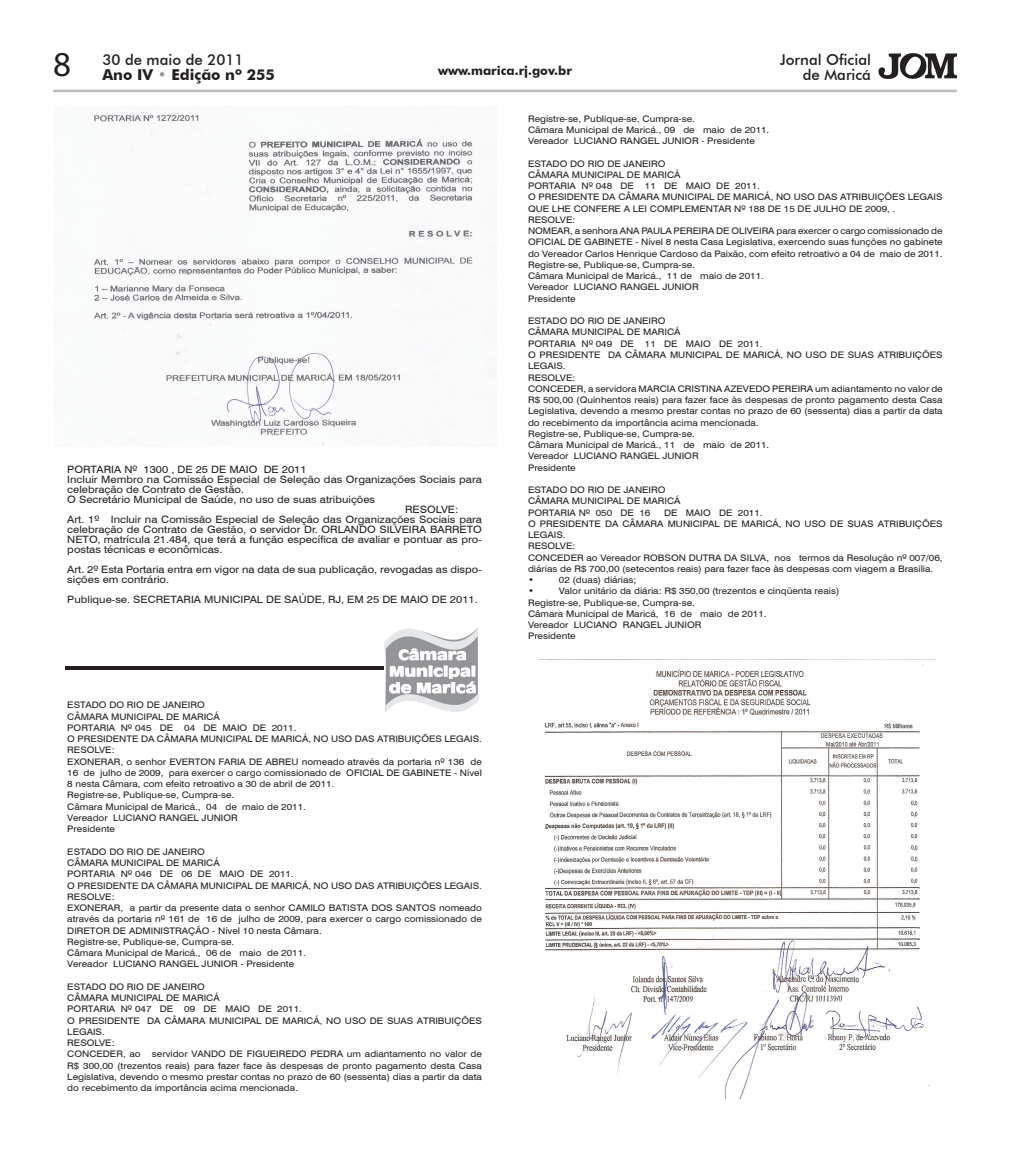
<style>
.page{position:relative;width:1010px;height:1152px;background:#fff}
.page>*{position:absolute;margin:0;border:0;box-sizing:border-box;transform-origin:0 0}
.t1{font:35px "Myriad Pro";color:#231f20}
.t2{font:500 15px/15.6px "Futura BT";color:#231f20;text-align:right}
.t3{font:700 15px "Futura BT";color:#231f20}
.t4{font:700 12.5px "Futura BT";color:#231f20}
.t5{font:10.12px/10px "Swiss 721 BT";color:#231f20;scale:1.11 1}
.t6{font:9px/11.2px "Swiss 721 BT";color:#231f20;scale:1.11 1}
.s1{color:#939598}
</style>
<div class="page">
<img style="left:878px;top:53px;width:79px;height:26px">
<hr style="left:53px;top:90px;width:904px;height:2px;background:#bcbdc0">
<img style="left:544px;top:664px;width:387px;height:434px">
<img style="left:94px;top:107px;width:391px;height:338px">
<hr style="left:66px;top:666px;width:372px;height:4px;background:#231f20">
<img style="left:384px;top:627px;width:95px;height:85px">
<h1 class="t1" style="left:53px;top:43px;width:19px">8</h1>
<h2 class="t2" style="left:102px;top:51px;width:143px">30 de maio de 2011</h2>
<h2 class="t3" style="left:102px;top:66px;width:174px">Ano IV <span class="s1">•</span> Edição nº 255</h2>
<h3 class="t4" style="left:438px;top:63px;width:135px">www.marica.rj.gov.br</h3>
<h2 class="t2" style="left:780px;top:51px;width:93px">Jornal Oficial de Maricá</h2>
<p class="t5" style="left:67px;top:464px;width:217px">PORTARIA Nº 1300 , DE 25 DE MAIO DE 2011</p>
<p class="t5" style="left:67px;top:474px;width:375px">Incluir Membro na Comissão Especial de Seleção das Organizações Sociais para</p>
<p class="t5" style="left:67px;top:484px;width:161px">celebração de Contrato de Gestão.</p>
<p class="t5" style="left:67px;top:494px;width:279px">O Secretário Municipal de Saúde, no uso de suas atribuições</p>
<p class="t5" style="left:405px;top:504px;width:49px">RESOLVE:</p>
<p class="t5" style="left:67px;top:514px;width:375px">Art. 1º Incluir na Comissão Especial de Seleção das Organizações Sociais para</p>
<p class="t5" style="left:67px;top:524px;width:375px">celebração de Contrato de Gestão, o servidor Dr. ORLANDO SILVEIRA BARRETO</p>
<p class="t5" style="left:67px;top:534px;width:375px">NETO, matrícula 21.484, que terá a função específica de avaliar e pontuar as pro-</p>
<p class="t5" style="left:67px;top:544px;width:141px">postas técnicas e econômicas.</p>
<p class="t5" style="left:67px;top:564px;width:375px">Art. 2º Esta Portaria entra em vigor na data de sua publicação, revogadas as dispo&shy;sições em contrário.</p>
<p class="t5" style="left:67px;top:594px;width:371px">Publique-se. SECRETARIA MUNICIPAL DE SAÚDE, RJ, EM 25 DE MAIO DE 2011.</p>
<p class="t6" style="left:67px;top:699px;width:375px">ESTADO DO RIO DE JANEIRO<br>CÂMARA MUNICIPAL DE MARICÁ<br>PORTARIA Nº 045 DE 04 DE MAIO DE 2011.<br>O PRESIDENTE DA CÂMARA MUNICIPAL DE MARICÁ, NO USO DAS ATRIBUIÇÕES LEGAIS.<br>RESOLVE:<br>EXONERAR, o senhor EVERTON FARIA DE ABREU nomeado através da portaria nº 136 de 16 de julho de 2009, para exercer o cargo comissionado de OFICIAL DE GABINETE - Nível 8 nesta Câmara, com efeito retroativo a 30 de abril de 2011.<br>Registre-se, Publique-se, Cumpra-se.<br>Câmara Municipal de Maricá., 04 de maio de 2011.<br>Vereador LUCIANO RANGEL JUNIOR<br>Presidente</p>
<p class="t6" style="left:67px;top:846px;width:375px">ESTADO DO RIO DE JANEIRO<br>CÂMARA MUNICIPAL DE MARICÁ<br>PORTARIA Nº 046 DE 06 DE MAIO DE 2011.<br>O PRESIDENTE DA CÂMARA MUNICIPAL DE MARICÁ, NO USO DAS ATRIBUIÇÕES LEGAIS.<br>RESOLVE:<br>EXONERAR, a partir da presente data o senhor CAMILO BATISTA DOS SANTOS nomeado através da portaria nº 161 de 16 de julho de 2009, para exercer o cargo comissionado de DIRETOR DE ADMINISTRAÇÃO - Nível 10 nesta Câmara.<br>Registre-se, Publique-se, Cumpra-se.<br>Câmara Municipal de Maricá., 06 de maio de 2011.<br>Vereador LUCIANO RANGEL JUNIOR - Presidente</p>
<p class="t6" style="left:67px;top:981px;width:375px">ESTADO DO RIO DE JANEIRO<br>CÂMARA MUNICIPAL DE MARICÁ<br>PORTARIA Nº 047 DE 09 DE MAIO DE 2011.<br>O PRESIDENTE DA CÂMARA MUNICIPAL DE MARICÁ, NO USO DE SUAS ATRIBUIÇÕES LEGAIS.<br>RESOLVE:<br>CONCEDER, ao servidor VANDO DE FIGUEIREDO PEDRA um adiantamento no valor de R$ 300,00 (trezentos reais) para fazer face às despesas de pronto pagamento desta Casa Legislativa, devendo o mesmo prestar contas no prazo de 60 (sessenta) dias a partir da data do recebimento da importância acima mencionada.</p>
<p class="t6" style="left:528px;top:113px;width:219px">Registre-se, Publique-se, Cumpra-se.<br>Câmara Municipal de Maricá., 09 de maio de 2011.<br>Vereador LUCIANO RANGEL JUNIOR - Presidente</p>
<p class="t6" style="left:528px;top:158px;width:375px">ESTADO DO RIO DE JANEIRO<br>CÂMARA MUNICIPAL DE MARICÁ<br>PORTARIA Nº 048 DE 11 DE MAIO DE 2011.<br>O PRESIDENTE DA CÂMARA MUNICIPAL DE MARICÁ, NO USO DAS ATRIBUIÇÕES LEGAIS QUE LHE CONFERE A LEI COMPLEMENTAR Nº 188 DE 15 DE JULHO DE 2009, .<br>RESOLVE:<br>NOMEAR, a senhora ANA PAULA PEREIRA DE OLIVEIRA para exercer o cargo comissionado de OFICIAL DE GABINETE - Nível 8 nesta Casa Legislativa, exercendo suas funções no gabinete do Vereador Carlos Henrique Cardoso da Paixão, com efeito retroativo a 04 de maio de 2011.<br>Registre-se, Publique-se, Cumpra-se.<br>Câmara Municipal de Maricá., 11 de maio de 2011.<br>Vereador LUCIANO RANGEL JUNIOR<br>Presidente</p>
<p class="t6" style="left:528px;top:315px;width:375px">ESTADO DO RIO DE JANEIRO<br>CÂMARA MUNICIPAL DE MARICÁ<br>PORTARIA Nº 049 DE 11 DE MAIO DE 2011.<br>O PRESIDENTE DA CÂMARA MUNICIPAL DE MARICÁ, NO USO DE SUAS ATRIBUIÇÕES LEGAIS.<br>RESOLVE:<br>CONCEDER, a servidora MARCIA CRISTINA AZEVEDO PEREIRA um adiantamento no valor de R$ 500,00 (Quinhentos reais) para fazer face às despesas de pronto pagamento desta Casa Legislativa, devendo a mesmo prestar contas no prazo de 60 (sessenta) dias a partir da data do recebimento da importância acima mencionada.<br>Registre-se, Publique-se, Cumpra-se.<br>Câmara Municipal de Maricá., 11 de maio de 2011.<br>Vereador LUCIANO RANGEL JUNIOR<br>Presidente</p>
<p class="t6" style="left:528px;top:484px;width:139px">ESTADO DO RIO DE JANEIRO<br>CÂMARA MUNICIPAL DE MARICÁ<br>PORTARIA Nº 050 DE 16</p>
<p class="t6" style="left:528px;top:506px;width:375px;text-indent:136px">DE MAIO DE 2011.<br>O PRESIDENTE DA CÂMARA MUNICIPAL DE MARICÁ, NO USO DE SUAS ATRIBUIÇÕES LEGAIS.<br>RESOLVE:<br>CONCEDER ao Vereador ROBSON DUTRA DA SILVA, nos termos da Resolução nº 007/06, diárias de R$ 700,00 (setecentos reais) para fazer face às despesas com viagem a Brasília.<br>•</p>
<p class="t6" style="left:559px;top:574px;width:71px">02 (duas) diárias;</p>
<p class="t6" style="left:528px;top:585px;width:282px;text-indent:31px">Valor unitário da diária: R$ 350,00 (trezentos e cinqüenta reais)<br>Registre-se, Publique-se, Cumpra-se.<br>Câmara Municipal de Maricá, 16 de maio de 2011.<br>Vereador LUCIANO RANGEL JUNIOR<br>Presidente</p>
<p class="t6" style="left:528px;top:585px;width:7px">•</p>
</div>
